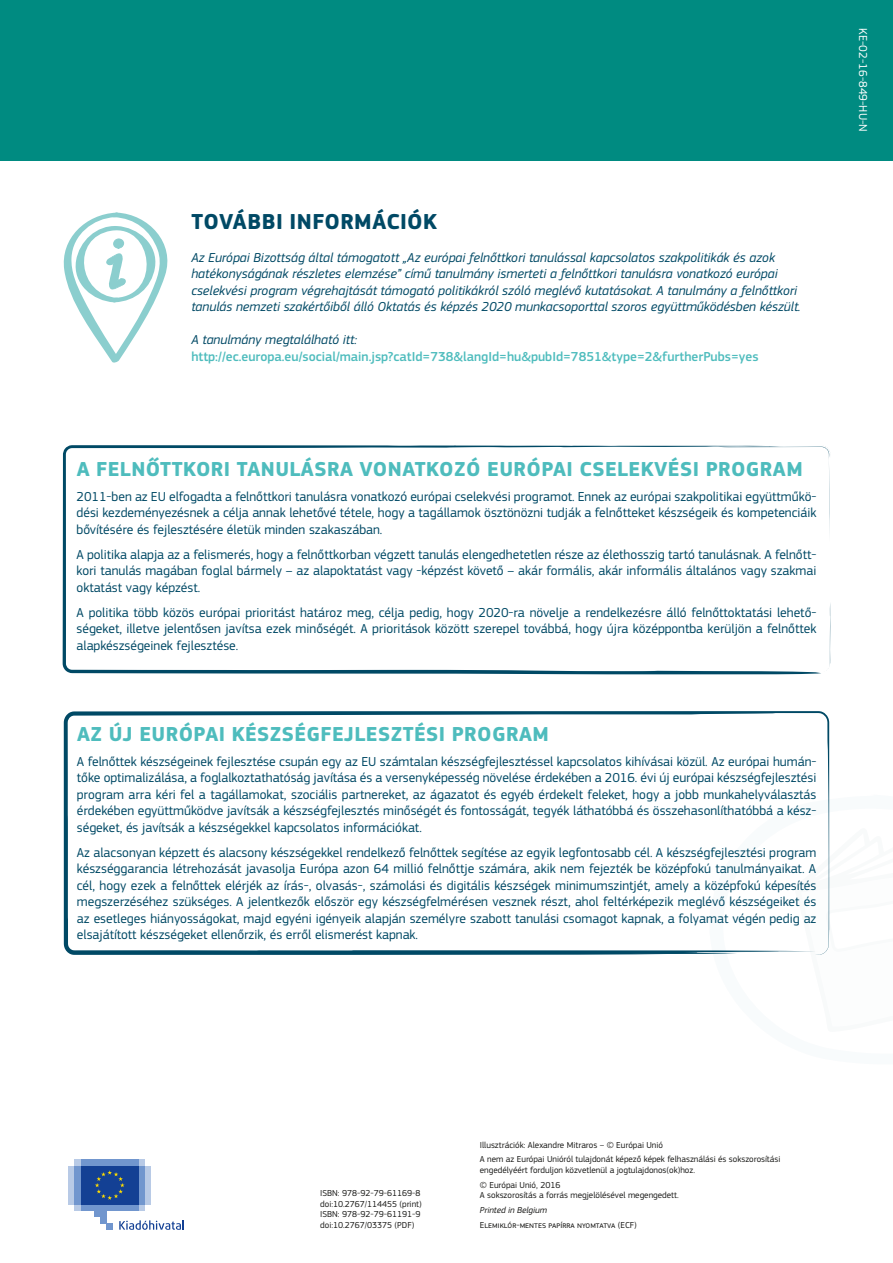
<style>
.page{position:relative;width:893px;height:1263px;background:#fff}
.page>*{position:absolute;margin:0;border:0;box-sizing:border-box;transform-origin:0 0}
.Header_chapeau_01{font:700 22.5px "EC Square Sans Pro";letter-spacing:.015em;color:#004965}
.Title_Box{font:700 21px "EC Square Sans Pro";letter-spacing:.02em;color:#4ebcbd}
.Body_Box{font:13.5px/16.5px "EC Square Sans Pro";color:#004965;text-align:justify}
.Body_information{font:italic 13.5px/16.5px "EC Square Sans Pro";color:#004965}
.Body_information-2{font:500 13.5px/16.5px "EC Square Sans Pro";color:#4ebcbd}
.t1{font:12px "EC Square Sans Pro";color:#fff}
.t2{font:9px/10.5px "EC Square Sans Pro";color:#1a1a18}
.t3{font:italic 9px "EC Square Sans Pro";color:#1a1a18}
.s1{font-weight:400;font-style:italic;color:#004965}
</style>
<div class="page">
<svg style="left:63px;top:212px;width:105px;height:151px"></svg>
<div style="left:0;top:0;width:893px;height:160px;background:#008b81"></div>
<svg style="left:64px;top:711px;width:765px;height:244px"></svg>
<svg style="left:63px;top:445px;width:768px;height:229px"></svg>
<svg style="left:537px;top:446px;width:35px;height:1px"></svg>
<svg style="left:75px;top:1204px;width:70px;height:6px"></svg>
<svg style="left:75px;top:1159px;width:70px;height:7px"></svg>
<div style="left:81px;top:1159px;width:57px;height:7px;background:#7196ce"></div>
<div style="left:81px;top:1204px;width:57px;height:6px;background:#7196ce"></div>
<div style="left:138px;top:1166px;width:7px;height:38px;background:#7196ce"></div>
<div style="left:145px;top:1166px;width:6px;height:38px;background:#b8cae6"></div>
<div style="left:75px;top:1166px;width:6px;height:38px;background:#7196ce"></div>
<div style="left:68px;top:1166px;width:7px;height:38px;background:#b8cae6"></div>
<div style="left:94px;top:1204px;width:13px;height:13px;background:#7196ce"></div>
<div style="left:100px;top:1204px;width:7px;height:19px;background:#7196ce"></div>
<div style="left:107px;top:1223px;width:6px;height:7px;background:#7196ce"></div>
<div style="left:81px;top:1166px;width:57px;height:38px;background:#134094"></div>
<svg style="left:95px;top:1170px;width:30px;height:30px"></svg>
<svg style="left:119px;top:1220px;width:65px;height:10px"></svg>
<h1 class="Header_chapeau_01" style="left:192px;top:208px;width:247px">TOVÁBBI INFORMÁCIÓK</h1>
<p class="Body_information" style="left:191px;top:249px;width:611px">Az Európai Bizottság által támogatott „Az európai felnőttkori tanulással kapcsolatos szakpolitikák és azok hatékonyságának részletes elemzése” című tanulmány ismerteti a felnőttkori tanulásra vonatkozó európai cselekvési program végrehajtását támogató politikákról szóló meglévő kutatásokat. A tanulmány a felnőttkori tanulás nemzeti szakértőiből álló Oktatás és képzés 2020 munkacsoporttal szoros együttműködésben készült.</p>
<p class="Body_information-2" style="left:191px;top:332px;width:569px"><span class="s1">A tanulmány megtalálható itt: </span>http://ec.europa.eu/social/main.jsp?catId=738&amp;langId=hu&amp;pubId=7851&amp;type=2&amp;furtherPubs=yes</p>
<h2 class="Title_Box" style="left:77px;top:456px;width:727px">A FELNŐTTKORI TANULÁSRA VONATKOZÓ EURÓPAI CSELEKVÉSI PROGRAM</h2>
<p class="Body_Box" style="left:77px;top:488px;width:741px">2011-ben az EU elfogadta a felnőttkori tanulásra vonatkozó európai cselekvési programot. Ennek az európai szakpolitikai együttműkö&shy;dési kezdeményezésnek a célja annak lehetővé tétele, hogy a tagállamok ösztönözni tudják a felnőtteket készségeik és kompetenciáik bővítésére és fejlesztésére életük minden szakaszában.</p>
<p class="Body_Box" style="left:77px;top:546px;width:741px">A politika alapja az a felismerés, hogy a felnőttkorban végzett tanulás elengedhetetlen része az élethosszig tartó tanulásnak. A felnőtt&shy;kori tanulás magában foglal bármely – az alapoktatást vagy -képzést követő – akár formális, akár informális általános vagy szakmai oktatást vagy képzést.</p>
<p class="Body_Box" style="left:77px;top:604px;width:741px">A politika több közös európai prioritást határoz meg, célja pedig, hogy 2020-ra növelje a rendelkezésre álló felnőttoktatási lehető&shy;ségeket, illetve jelentősen javítsa ezek minőségét. A prioritások között szerepel továbbá, hogy újra középpontba kerüljön a felnőttek alapkészségeinek fejlesztése.</p>
<h2 class="Title_Box" style="left:77px;top:721px;width:473px">AZ ÚJ EURÓPAI KÉSZSÉGFEJLESZTÉSI PROGRAM</h2>
<p class="Body_Box" style="left:77px;top:753px;width:741px">A felnőttek készségeinek fejlesztése csupán egy az EU számtalan készségfejlesztéssel kapcsolatos kihívásai közül. Az európai humán&shy;tőke optimalizálása, a foglalkoztathatóság javítása és a versenyképesség növelése érdekében a 2016. évi új európai készségfejlesztési program arra kéri fel a tagállamokat, szociális partnereket, az ágazatot és egyéb érdekelt feleket, hogy a jobb munkahelyválasztás érdekében együttműködve javítsák a készségfejlesztés minőségét és fontosságát, tegyék láthatóbbá és összehasonlíthatóbbá a kész&shy;ségeket, és javítsák a készségekkel kapcsolatos információkat.</p>
<p class="Body_Box" style="left:77px;top:844px;width:741px">Az alacsonyan képzett és alacsony készségekkel rendelkező felnőttek segítése az egyik legfontosabb cél. A készségfejlesztési program készséggarancia létrehozását javasolja Európa azon 64 millió felnőttje számára, akik nem fejezték be középfokú tanulmányaikat. A cél, hogy ezek a felnőttek elérjék az írás-, olvasás-, számolási és digitális készségek minimumszintjét, amely a középfokú képesítés megszerzéséhez szükséges. A jelentkezők először egy készségfelmérésen vesznek részt, ahol feltérképezik meglévő készségeiket és az esetleges hiányosságokat, majd egyéni igényeik alapján személyre szabott tanulási csomagot kapnak, a folyamat végén pedig az elsajátított készségeket ellenőrzik, és erről elismerést kapnak.</p>
<p class="t1" style="left:870px;top:28px;width:105px;rotate:90deg">KE-02-16-849-HU-N</p>
<p class="t2" style="left:320px;top:1188px;width:102px">ISBN: 978-92-79-61169-8</p>
<p class="t2" style="left:320px;top:1198px;width:103px">doi:10.2767/114455 (print)</p>
<p class="t2" style="left:320px;top:1209px;width:102px">ISBN: 978-92-79-61191-9</p>
<p class="t2" style="left:320px;top:1219px;width:96px">doi:10.2767/03375 (PDF)</p>
<p class="t2" style="left:480px;top:1139px;width:185px">Illusztrációk: Alexandre Mitraros – © Európai Unió</p>
<p class="t2" style="left:480px;top:1154px;width:302px">A nem az Európai Unióról tulajdonát képező képek felhasználási és sokszorosítási engedélyéért forduljon közvetlenül a jogtulajdonos(ok)hoz.</p>
<p class="t2" style="left:480px;top:1179px;width:200px">© Európai Unió, 2016<br>A sokszorosítás a forrás megjelölésével megengedett.</p>
<p class="t3" style="left:480px;top:1205px;width:69px">Printed in Belgium</p>
<p class="t2" style="left:480px;top:1219px;width:158px">Elemiklór-mentes papírra nyomtatva (ECF)</p>
</div>
